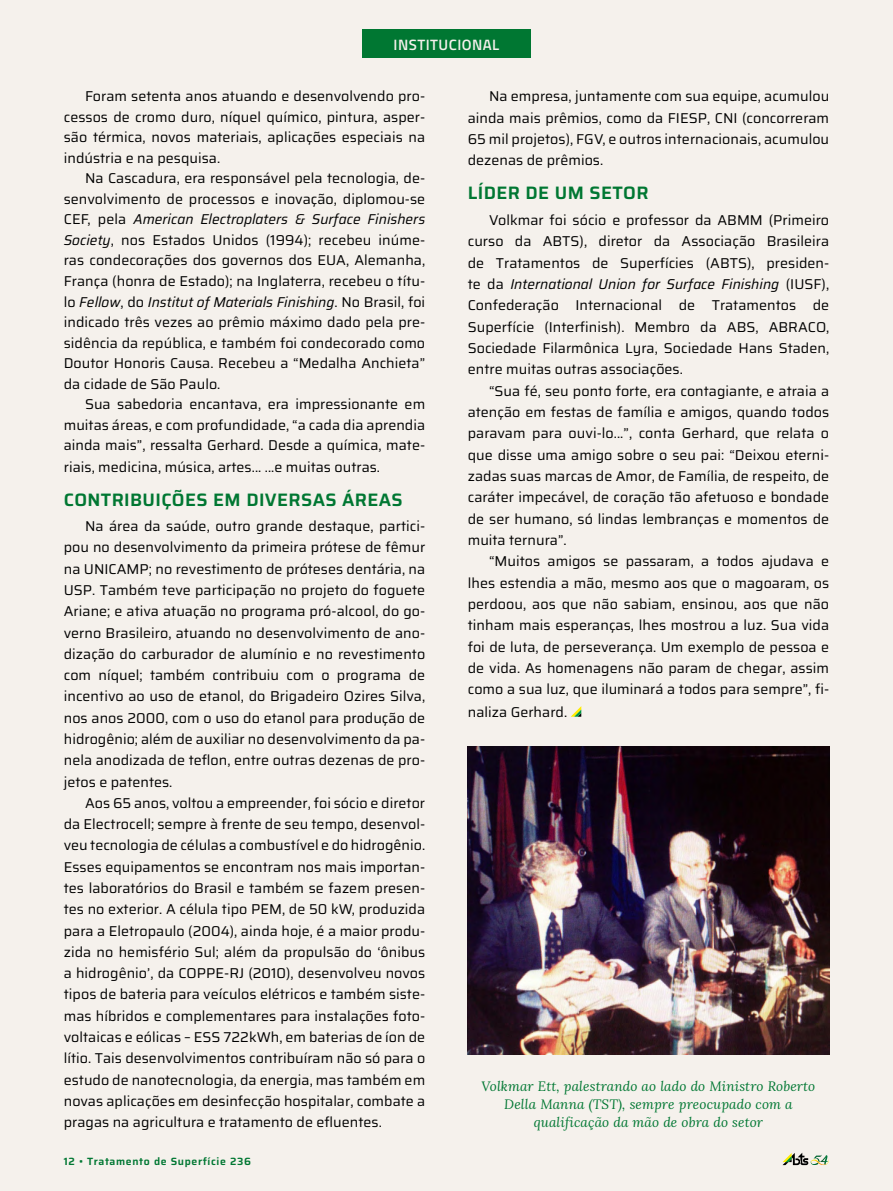
<style>
.page{position:relative;width:893px;height:1191px;background:#f5f1ec}
.page>*{position:absolute;margin:0;border:0;box-sizing:border-box;transform-origin:0 0}
.t1{font:600 18px "Saira";letter-spacing:.02em;color:#007732}
.t2{font:600 15px "Titillium";letter-spacing:.03em;color:#f5f1ec}
.t3{font:14.25px/21.3px "Saira";letter-spacing:.005em;color:#000;text-align:justify}
.t4{font:italic 13.5px/18px "Lora";letter-spacing:.01em;color:#007732;text-align:center}
.t5{font:600 10.5px "Saira";letter-spacing:.06em;color:#007732}
.s1{font-style:italic}
</style>
<div class="page">
<div style="left:362px;top:30px;width:169px;height:28px;background:#007732"></div>
<svg style="left:571px;top:706px;width:10px;height:10px"></svg>
<svg style="left:782px;top:1152px;width:47px;height:13px"></svg>
<img style="left:468px;top:746px;width:361px;height:308px">
<p class="t2" style="left:394px;top:33px;width:107px">INSTITUCIONAL</p>
<p class="t3" style="left:64px;top:85px;width:363px;line-height:20.5px;text-indent:21px">Foram setenta anos atuando e desenvolvendo pro&shy;cessos de cromo duro, níquel químico, pintura, asper&shy;são térmica, novos materiais, aplicações especiais na indústria e na pesquisa.</p>
<p class="t3" style="left:64px;top:168px;width:363px;line-height:20.5px;text-indent:21px">Na Cascadura, era responsável pela tecnologia, de&shy;senvolvimento de processos e inovação, diplomou-se CEF, pela <span class="s1">American Electroplaters &amp; Surface Finishers Society</span>, nos Estados Unidos (1994); recebeu inúme&shy;ras condecorações dos governos dos EUA, Alemanha, França (honra de Estado); na Inglaterra, recebeu o títu&shy;lo <span class="s1">Fellow</span>, do <span class="s1">Institut of Materials Finishing</span>. No Brasil, foi indicado três vezes ao prêmio máximo dado pela pre&shy;sidência da república, e também foi condecorado como Doutor Honoris Causa. Recebeu a “Medalha Anchieta” da cidade de São Paulo.</p>
<p class="t3" style="left:64px;top:393px;width:363px;line-height:20.7px;text-indent:21px">Sua sabedoria encantava, era impressionante em muitas áreas, e com profundidade, “a cada dia aprendia ainda mais”, ressalta Gerhard. Desde a química, mate&shy;riais, medicina, música, artes... ...e muitas outras.</p>
<p class="t1" style="left:64px;top:484px;width:340px">CONTRIBUIÇÕES EM DIVERSAS ÁREAS</p>
<p class="t3" style="left:64px;top:515px;width:363px;text-indent:21px">Na área da saúde, outro grande destaque, partici&shy;pou no desenvolvimento da primeira prótese de fêmur na UNICAMP; no revestimento de próteses dentária, na USP. Também teve participação no projeto do foguete Ariane; e ativa atuação no programa pró-alcool, do go&shy;verno Brasileiro, atuando no desenvolvimento de ano&shy;dização do carburador de alumínio e no revestimento com níquel; também contribuiu com o programa de incentivo ao uso de etanol, do Brigadeiro Ozires Silva, nos anos 2000, com o uso do etanol para produção de hidrogênio; além de auxiliar no desenvolvimento da pa&shy;nela anodizada de teflon, entre outras dezenas de pro&shy;jetos e patentes.</p>
<p class="t3" style="left:64px;top:791px;width:363px;text-indent:21px">Aos 65 anos, voltou a empreender, foi sócio e diretor da Electrocell; sempre à frente de seu tempo, desenvol&shy;veu tecnologia de células a combustível e do hidrogênio.<br>Esses equipamentos se encontram nos mais importan&shy;tes laboratórios do Brasil e também se fazem presen&shy;tes no exterior. A célula tipo PEM, de 50 kW, produzida para a Eletropaulo (2004), ainda hoje, é a maior produ&shy;zida no hemisfério Sul; além da propulsão do ‘ônibus a hidrogênio’, da COPPE-RJ (2010), desenvolveu novos tipos de bateria para veículos elétricos e também siste&shy;mas híbridos e complementares para instalações foto&shy;voltaicas e eólicas – ESS 722kWh, em baterias de íon de lítio. Tais desenvolvimentos contribuíram não só para o estudo de nanotecnologia, da energia, mas também em novas aplicações em desinfecção hospitalar, combate a pragas na agricultura e tratamento de efluentes.</p>
<p class="t5" style="left:64px;top:1152px;width:189px">12 • Tratamento de Superfície 236</p>
<p class="t3" style="left:468px;top:85px;width:363px;text-indent:21px">Na empresa, juntamente com sua equipe, acumulou ainda mais prêmios, como da FIESP, CNI (concorreram 65 mil projetos), FGV, e outros internacionais, acumulou dezenas de prêmios.</p>
<p class="t1" style="left:468px;top:178px;width:182px">LÍDER DE UM SETOR</p>
<p class="t3" style="left:468px;top:209px;width:363px;text-indent:21px">Volkmar foi sócio e professor da ABMM (Primeiro curso da ABTS), diretor da Associação Brasileira de Tratamentos de Superfícies (ABTS), presiden&shy;te da <span class="s1">International Union for Surface Finishing</span> (IUSF), Confederação Internacional de Tratamentos de Superfície (Interfinish). Membro da ABS, ABRACO, Sociedade Filarmônica Lyra, Sociedade Hans Staden, entre muitas outras associações.</p>
<p class="t3" style="left:468px;top:379px;width:363px;text-indent:21px">“Sua fé, seu ponto forte, era contagiante, e atraia a atenção em festas de família e amigos, quando todos paravam para ouvi-lo...”, conta Gerhard, que relata o que disse uma amigo sobre o seu pai: “Deixou eterni&shy;zadas suas marcas de Amor, de Família, de respeito, de caráter impecável, de coração tão afetuoso e bondade de ser humano, só lindas lembranças e momentos de muita ternura”.</p>
<p class="t3" style="left:468px;top:550px;width:363px;text-indent:21px">“Muitos amigos se passaram, a todos ajudava e lhes estendia a mão, mesmo aos que o magoaram, os perdoou, aos que não sabiam, ensinou, aos que não tinham mais esperanças, lhes mostrou a luz. Sua vida foi de luta, de perseverança. Um exemplo de pessoa e de vida. As homenagens não param de chegar, assim como a sua luz, que iluminará a todos para sempre”, fi&shy;naliza Gerhard.</p>
<p class="t4" style="left:482px;top:1077px;width:335px">Volkmar Ett, palestrando ao lado do Ministro Roberto<br>Della Manna (TST), sempre preocupado com a qualificação da mão de obra do setor</p>
</div>
